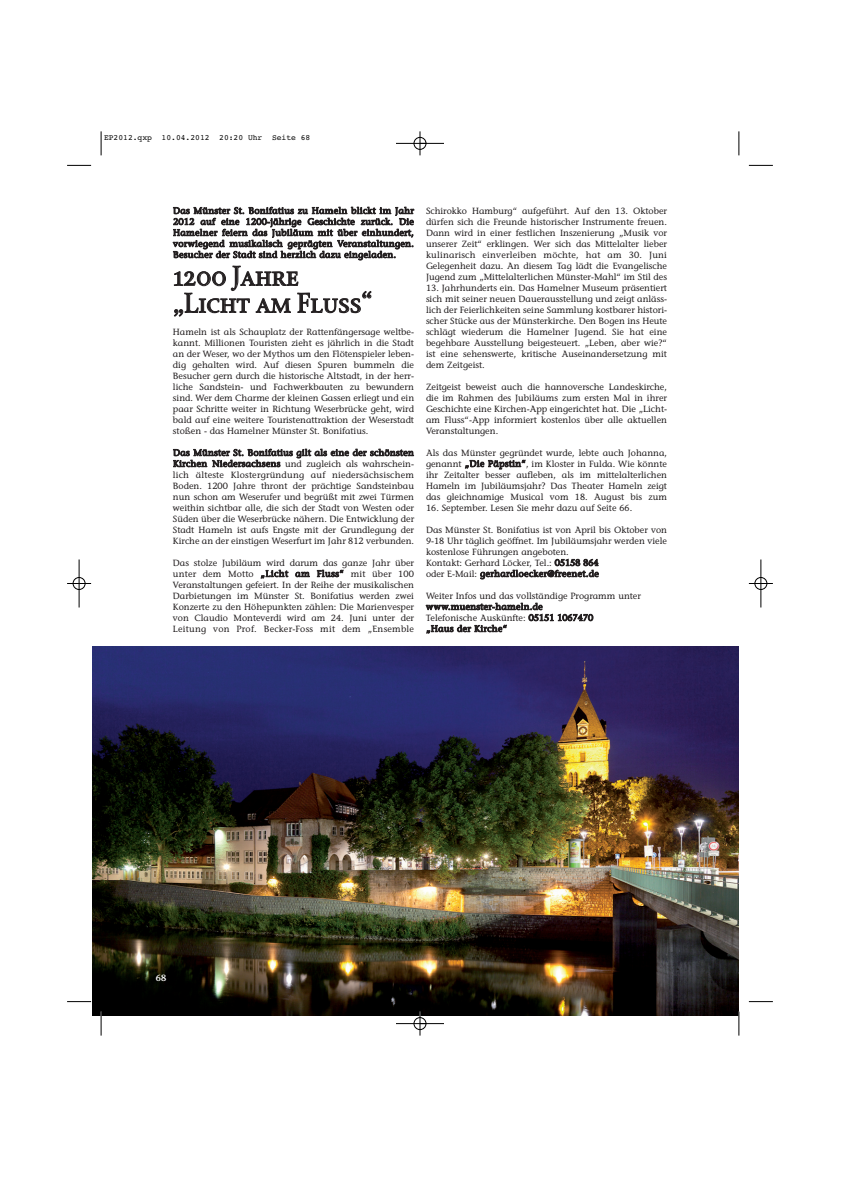
<style>
.page{position:relative;width:842px;height:1191px;background:#fff}
.page>*{position:absolute;margin:0;border:0;box-sizing:border-box;transform-origin:0 0}
.t1{font:30px/27px "Stone Print Roman SC";color:#231f20}
.t2{font:9px/11px "Stone Informal";color:#231f20;text-align:justify}
.t3{font:600 9px "Stone Informal";color:#fff}
.t4{font:8px "Courier";color:#000}
</style>
<div class="page">
<img style="left:93px;top:646px;width:646px;height:370px">
<svg style="left:101px;top:131px;width:1px;height:24px"></svg>
<svg style="left:67px;top:165px;width:24px;height:1px"></svg>
<svg style="left:739px;top:131px;width:1px;height:24px"></svg>
<svg style="left:749px;top:165px;width:24px;height:1px"></svg>
<svg style="left:101px;top:1012px;width:1px;height:24px"></svg>
<svg style="left:67px;top:1001px;width:24px;height:1px"></svg>
<svg style="left:739px;top:1012px;width:1px;height:24px"></svg>
<svg style="left:749px;top:1001px;width:24px;height:1px"></svg>
<hr style="left:396px;top:143px;width:48px;height:1px;background:#000">
<hr style="left:396px;top:1023px;width:48px;height:1px;background:#000">
<hr style="left:79px;top:560px;width:1px;height:48px;background:#000">
<hr style="left:761px;top:560px;width:1px;height:48px;background:#000">
<svg style="left:420px;top:131px;width:1px;height:24px"></svg>
<svg style="left:420px;top:1012px;width:1px;height:24px"></svg>
<svg style="left:67px;top:583px;width:24px;height:1px"></svg>
<svg style="left:749px;top:583px;width:24px;height:1px"></svg>
<div style="left:414px;top:137px;width:12px;height:13px;border:1px solid #000;border-radius:50%"></div>
<div style="left:414px;top:1017px;width:12px;height:13px;border:1px solid #000;border-radius:50%"></div>
<div style="left:73px;top:577px;width:12px;height:13px;border:1px solid #000;border-radius:50%"></div>
<div style="left:755px;top:577px;width:12px;height:13px;border:1px solid #000;border-radius:50%"></div>
<p class="t4" style="left:104px;top:131px;width:208px">EP2012.qxp 10.04.2012 20:20 Uhr Seite 68</p>
<p class="t2" style="left:173px;top:205px;width:242px">Das Münster St. Bonifatius zu Hameln blickt im Jahr 2012 auf eine 1200-jährige Geschichte zurück. Die Hamelner feiern das Jubiläum mit über einhundert, vorwiegend musikalisch geprägten Veranstaltungen.<br>Besucher der Stadt sind herzlich dazu eingeladen.</p>
<h1 class="t1" style="left:173px;top:262px;width:201px">1200 Jahre „Licht am Fluss“</h1>
<p class="t2" style="left:173px;top:326px;width:243px">Hameln ist als Schauplatz der Rattenfängersage weltbe&shy;kannt. Millionen Touristen zieht es jährlich in die Stadt an der Weser, wo der Mythos um den Flötenspieler leben&shy;dig gehalten wird. Auf diesen Spuren bummeln die Besucher gern durch die historische Altstadt, in der herr&shy;liche Sandstein- und Fachwerkbauten zu bewundern sind. Wer dem Charme der kleinen Gassen erliegt und ein paar Schritte weiter in Richtung Weserbrücke geht, wird bald auf eine weitere Touristenattraktion der Weserstadt stoßen - das Hamelner Münster St. Bonifatius.</p>
<p class="t2" style="left:173px;top:447px;width:243px">Das Münster St. Bonifatius gilt als eine der schönsten Kirchen Niedersachsens und zugleich als wahrschein&shy;lich älteste Klostergründung auf niedersächsischem Boden. 1200 Jahre thront der prächtige Sandsteinbau nun schon am Weserufer und begrüßt mit zwei Türmen weithin sichtbar alle, die sich der Stadt von Westen oder Süden über die Weserbrücke nähern. Die Entwicklung der Stadt Hameln ist aufs Engste mit der Grundlegung der Kirche an der einstigen Weserfurt im Jahr 812 verbunden.</p>
<p class="t2" style="left:173px;top:557px;width:243px">Das stolze Jubiläum wird darum das ganze Jahr über unter dem Motto „Licht am Fluss“ mit über 100<br>Veranstaltungen gefeiert. In der Reihe der musikalischen Darbietungen im Münster St. Bonifatius werden zwei Konzerte zu den Höhepunkten zählen: Die Marienvesper von Claudio Monteverdi wird am 24. Juni unter der Leitung von Prof. Becker-Foss mit dem „Ensemble</p>
<p class="t2" style="left:426px;top:205px;width:243px">Schirokko Hamburg“ aufgeführt. Auf den 13. Oktober dürfen sich die Freunde historischer Instrumente freuen.<br>Dann wird in einer festlichen Inszenierung „Musik vor unserer Zeit“ erklingen. Wer sich das Mittelalter lieber kulinarisch einverleiben möchte, hat am 30. Juni Gelegenheit dazu. An diesem Tag lädt die Evangelische Jugend zum „Mittelalterlichen Münster-Mahl“ im Stil des</p>
<p class="t2" style="left:426px;top:282px;width:243px">13. Jahrhunderts ein. Das Hamelner Museum präsentiert sich mit seiner neuen Dauerausstellung und zeigt anläss&shy;lich der Feierlichkeiten seine Sammlung kostbarer histori&shy;scher Stücke aus der Münsterkirche. Den Bogen ins Heute schlägt wiederum die Hamelner Jugend. Sie hat eine begehbare Ausstellung beigesteuert. „Leben, aber wie?“ ist eine sehenswerte, kritische Auseinandersetzung mit dem Zeitgeist.</p>
<p class="t2" style="left:426px;top:381px;width:243px">Zeitgeist beweist auch die hannoversche Landeskirche, die im Rahmen des Jubiläums zum ersten Mal in ihrer Geschichte eine Kirchen-App eingerichtet hat. Die „Licht&shy;am Fluss“-App informiert kostenlos über alle aktuellen Veranstaltungen.</p>
<p class="t2" style="left:426px;top:447px;width:243px">Als das Münster gegründet wurde, lebte auch Johanna, genannt „Die Päpstin“, im Kloster in Fulda. Wie könnte ihr Zeitalter besser aufleben, als im mittelalterlichen Hameln im Jubiläumsjahr? Das Theater Hameln zeigt das gleichnamige Musical vom 18. August bis zum</p>
<p class="t2" style="left:426px;top:502px;width:208px">16. September. Lesen Sie mehr dazu auf Seite 66.</p>
<p class="t2" style="left:426px;top:524px;width:243px;text-align:left">Das Münster St. Bonifatius ist von April bis Oktober von 9-18 Uhr täglich geöffnet. Im Jubiläumsjahr werden viele kostenlose Führungen angeboten.<br>Kontakt: Gerhard Löcker, Tel.: 05158 864<br>oder E-Mail: gerhardloecker@freenet.de</p>
<p class="t2" style="left:426px;top:590px;width:216px;text-align:left">Weiter Infos und das vollständige Programm unter www.muenster-hameln.de<br>Telefonische Auskünfte: 05151 1067470<br>„Haus der Kirche“</p>
<p class="t3" style="left:156px;top:972px;width:12px">68</p>
</div>
